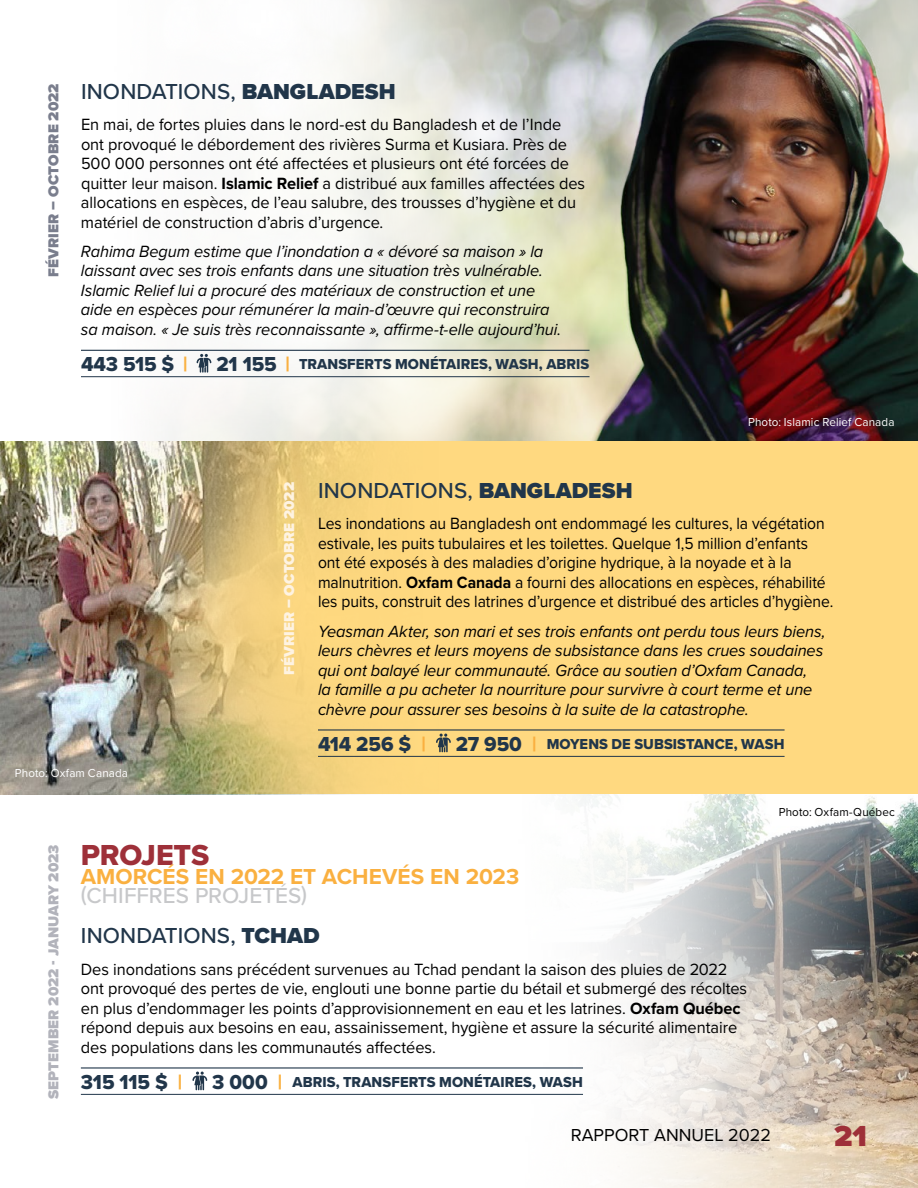
<style>
.page{position:relative;width:918px;height:1188px;background:#fff}
.page>*{position:absolute;margin:0;border:0;box-sizing:border-box;transform-origin:0 0}
.t1{font:30px "Proxima Nova Extrabld";letter-spacing:-.01em;color:#9e3039}
.t2{font:900 30px "Proxima Nova";color:#9e3039}
.t3{font:500 22.5px "Proxima Nova";letter-spacing:.005em;color:#21364a}
.t4{font:500 22.5px/39.9px "Proxima Nova";letter-spacing:.005em;color:#c7c8ca}
.t5{font:700 22.5px "Proxima Nova";color:#fab040}
.t6{font:21px "Proxima Nova Extrabld";letter-spacing:-.005em;color:#21364a}
.t7{font:18px "Proxima Nova";color:#000}
.t8{font:16.8px/19.5px "Proxima Nova";letter-spacing:-.005em;color:#000}
.t9{font:italic 16.8px/19.5px "Proxima Nova";letter-spacing:-.005em;color:#000}
.t10{font:16.8px/19.5px "Proxima Nova";letter-spacing:-.005em;color:#000;scale:.93 1}
.t11{font:15px "Proxima Nova Extrabld";letter-spacing:.005em;color:#21364a}
.t12{font:900 15px "Proxima Nova";letter-spacing:.005em;color:#b2b3bb}
.t13{font:900 15px "Proxima Nova";letter-spacing:.01em;color:#fef3e2}
.t14{font:900 15px "Proxima Nova";letter-spacing:.01em;color:#7a7e8d}
.t15{font:12px "Proxima Nova";letter-spacing:.01em;color:#fff}
.t16{font:12px "Proxima Nova";letter-spacing:.01em;color:#000}
.s1{font-weight:900}
.s2{font-weight:700}
.s3{color:#fab040}
.s4{font-size:21px}
.s5{font-size:21px;color:#fab040}
.s6{color:#21364a}
.s7{font-weight:900;color:#21364a}
</style>
<div class="page">
<img style="left:518px;top:794px;width:400px;height:394px">
<hr style="left:81px;top:1067px;width:502px;height:2px;background:#21364a">
<hr style="left:81px;top:1094px;width:502px;height:1px;background:#21364a">
<svg style="left:192px;top:1072px;width:15px;height:18px"></svg>
<div style="left:0;top:434px;width:918px;height:360px;background:#ffd980"></div>
<img style="left:0;top:441px;width:467px;height:353px">
<hr style="left:318px;top:729px;width:467px;height:2px;background:#21364a">
<hr style="left:318px;top:756px;width:467px;height:1px;background:#21364a">
<svg style="left:436px;top:734px;width:15px;height:18px"></svg>
<div style="left:0;top:0;width:918px;height:441px;background:#fff"></div>
<img style="left:90px;top:0;width:828px;height:441px">
<hr style="left:81px;top:350px;width:509px;height:1px;background:#21364a">
<hr style="left:81px;top:376px;width:509px;height:1px;background:#21364a">
<svg style="left:197px;top:354px;width:14px;height:19px"></svg>
<svg style="left:768px;top:796px;width:137px;height:32px"></svg>
<p class="t14" style="left:42px;top:277px;width:195px;rotate:-90deg">FÉVRIER – OCTOBRE 2022</p>
<h2 class="t3" style="left:81px;top:74px;width:316px">INONDATIONS, <span class="s1">BANGLADESH</span></h2>
<p class="t8" style="left:81px;top:114px;width:506px">En mai, de fortes pluies dans le nord-est du Bangladesh et de l’Inde ont provoqué le débordement des rivières Surma et Kusiara. Près de 500 000 personnes ont été affectées et plusieurs ont été forcées de quitter leur maison. <span class="s2">Islamic Relief</span> a distribué aux familles affectées des allocations en espèces, de l’eau salubre, des trousses d’hygiène et du matériel de construction d’abris d’urgence.</p>
<p class="t9" style="left:81px;top:241px;width:482px">Rahima Begum estime que l’inondation a « dévoré sa maison » la laissant avec ses trois enfants dans une situation très vulnérable.<br>Islamic Relief lui a procuré des matériaux de construction et une aide en espèces pour rémunérer la main-d’œuvre qui reconstruira sa maison. « Je suis très reconnaissante », affirme-t-elle aujourd’hui.</p>
<p class="t6" style="left:81px;top:348px;width:108px">443 515 $ <span class="s3">|</span></p>
<p class="t11" style="left:216px;top:353px;width:375px"><span class="s4">21 155</span> <span class="s5">|</span> TRANSFERTS MONÉTAIRES, WASH, ABRIS</p>
<p class="t15" style="left:748px;top:413px;width:148px">Photo: Islamic Relief Canada</p>
<p class="t13" style="left:278px;top:675px;width:195px;rotate:-90deg">FÉVRIER – OCTOBRE 2022</p>
<h2 class="t3" style="left:318px;top:474px;width:316px">INONDATIONS, <span class="s1">BANGLADESH</span></h2>
<p class="t10" style="left:318px;top:513px;width:554px">Les inondations au Bangladesh ont endommagé les cultures, la végétation estivale, les puits tubulaires et les toilettes. Quelque 1,5 million d’enfants ont été exposés à des maladies d’origine hydrique, à la noyade et à la malnutrition. <span class="s2">Oxfam Canada</span> a fourni des allocations en espèces, réhabilité les puits, construit des latrines d’urgence et distribué des articles d’hygiène.</p>
<p class="t9" style="left:318px;top:620px;width:509px">Yeasman Akter, son mari et ses trois enfants ont perdu tous leurs biens, leurs chèvres et leurs moyens de subsistance dans les crues soudaines qui ont balayé leur communauté. Grâce au soutien d’Oxfam Canada,<br>la famille a pu acheter la nourriture pour survivre à court terme et une chèvre pour assurer ses besoins à la suite de la catastrophe.</p>
<p class="t6" style="left:318px;top:728px;width:109px">414 256 $ <span class="s3">|</span></p>
<p class="t11" style="left:456px;top:733px;width:330px"><span class="s4">27 950</span> <span class="s5">|</span> MOYENS DE SUBSISTANCE, WASH</p>
<p class="t15" style="left:15px;top:765px;width:115px">Photo: Oxfam Canada</p>
<p class="t12" style="left:42px;top:1099px;width:256px;rotate:-90deg">SEPTEMBER 2022 - JANUARY 2023</p>
<h1 class="t1" style="left:81px;top:833px;width:130px">PROJETS</h1>
<h2 class="t5" style="left:81px;top:860px;width:440px">AMORCÉS EN 2022 ET ACHEVÉS EN 2023</h2>
<h2 class="t4" style="left:81px;top:875px;width:240px">(CHIFFRES PROJETÉS)<br><span class="s6">INONDATIONS,</span> <span class="s7">TCHAD</span></h2>
<p class="t8" style="left:81px;top:958px;width:668px">Des inondations sans précédent survenues au Tchad pendant la saison des pluies de 2022 ont provoqué des pertes de vie, englouti une bonne partie du bétail et submergé des récoltes en plus d’endommager les points d’approvisionnement en eau et les latrines. <span class="s2">Oxfam Québec </span>répond depuis aux besoins en eau, assainissement, hygiène et assure la sécurité alimentaire des populations dans les communautés affectées.</p>
<p class="t6" style="left:81px;top:1066px;width:103px">315 115 $ <span class="s3">|</span></p>
<p class="t11" style="left:212px;top:1071px;width:372px"><span class="s4">3 000</span> <span class="s5">|</span> ABRIS, TRANSFERTS MONÉTAIRES, WASH</p>
<p class="t16" style="left:779px;top:804px;width:118px">Photo: Oxfam-Québec</p>
<p class="t7" style="left:571px;top:1122px;width:202px">RAPPORT ANNUEL 2022</p>
<h1 class="t2" style="left:834px;top:1113px;width:34px">21</h1>
</div>
